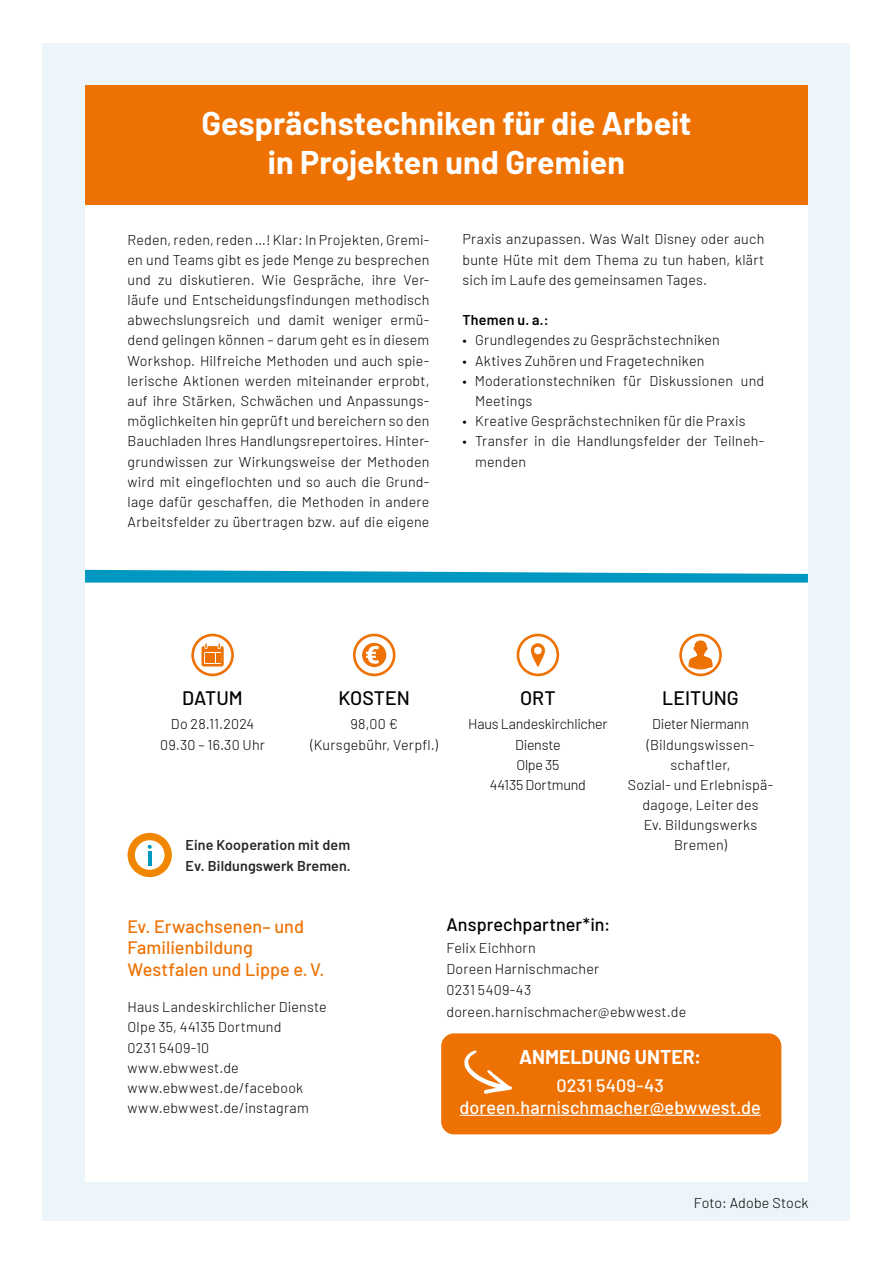
<style>
.page{position:relative;width:893px;height:1263px;background:#fff}
.page>*{position:absolute;margin:0;border:0;box-sizing:border-box;transform-origin:0 0}
.t1{font:700 32.1px/38.5px "Barlow";letter-spacing:.005em;color:#fff;text-align:center}
.t2{font:500 19.5px "Barlow";color:#000}
.t3{font:700 19.5px "Barlow";color:#fff}
.t4{font:500 18px/21.6px "Barlow";letter-spacing:.005em;color:#ee7203}
.t5{font:500 18px/21.6px "Barlow";letter-spacing:.005em;color:#fff;text-align:center}
.t6{font:500 18px "Barlow";letter-spacing:.005em;color:#000}
.t7{font:300 14.25px/20.2px "Barlow";letter-spacing:.015em;color:#000}
.t8{font:300 14.25px/20.2px "Barlow";letter-spacing:-.015em;color:#000;text-align:center}
.t9{font:600 14.25px/20.2px "Barlow";letter-spacing:.01em;color:#282827}
.t10{font:600 14.25px "Barlow";letter-spacing:.015em;color:#000}
</style>
<div class="page">
<div style="left:43px;top:43px;width:807px;height:1177px;background:#ebf5fa"></div>
<div style="left:85px;top:144px;width:723px;height:1038px;background:#fff"></div>
<div style="left:85px;top:85px;width:723px;height:119px;background:#ee7203"></div>
<svg style="left:193px;top:635px;width:40px;height:40px"></svg>
<div style="left:191px;top:634px;width:43px;height:42px;border:3px solid #ee7203;border-radius:50%"></div>
<svg style="left:202px;top:643px;width:22px;height:23px"></svg>
<div style="left:517px;top:634px;width:42px;height:42px;border:3px solid #ee7203;border-radius:50%"></div>
<svg style="left:530px;top:643px;width:15px;height:24px"></svg>
<svg style="left:681px;top:635px;width:39px;height:40px"></svg>
<div style="left:679px;top:634px;width:43px;height:42px;border:3px solid #ee7203;border-radius:50%"></div>
<svg style="left:688px;top:640px;width:25px;height:29px"></svg>
<div style="left:441px;top:1033px;width:340px;height:101px;background:#ee7203;border-radius:13px"></div>
<svg style="left:464px;top:1050px;width:48px;height:44px"></svg>
<hr style="left:460px;top:1115px;width:301px;height:1px;background:#fff">
<svg style="left:85px;top:570px;width:723px;height:13px;background:#2ca9cb"></svg>
<svg style="left:354px;top:635px;width:40px;height:40px"></svg>
<div style="left:353px;top:634px;width:42px;height:42px;border:3px solid #ee7203;border-radius:50%"></div>
<svg style="left:362px;top:643px;width:24px;height:24px"></svg>
<div style="left:128px;top:833px;width:44px;height:44px;background:#f18700;border-radius:50%"></div>
<div style="left:135px;top:840px;width:30px;height:30px;background:#fff;border-radius:50%"></div>
<svg style="left:148px;top:845px;width:4px;height:4px"></svg>
<hr style="left:148px;top:851px;width:3px;height:14px;background:#0097c0">
<h1 class="t1" style="left:202px;top:102px;width:491px">Gesprächstechniken für die Arbeit in Projekten und Gremien</h1>
<p class="t7" style="left:128px;top:228px;width:303px;text-align:justify">Reden, reden, reden …! Klar: In Projekten, Gremi&shy;en und Teams gibt es jede Menge zu besprechen und zu diskutieren. Wie Gespräche, ihre Ver&shy;läufe und Entscheidungsfindungen methodisch abwechslungsreich und damit weniger ermü&shy;dend gelingen können – darum geht es in diesem Workshop. Hilfreiche Methoden und auch spie&shy;lerische Aktionen werden miteinander erprobt, auf ihre Stärken, Schwächen und Anpassungs&shy;möglichkeiten hin geprüft und bereichern so den Bauchladen Ihres Handlungsrepertoires. Hinter&shy;grundwissen zur Wirkungsweise der Methoden wird mit eingeflochten und so auch die Grund&shy;lage dafür geschaffen, die Methoden in andere Arbeitsfelder zu übertragen bzw. auf die eigene</p>
<p class="t7" style="left:462px;top:228px;width:303px;text-align:justify">Praxis anzupassen. Was Walt Disney oder auch bunte Hüte mit dem Thema zu tun haben, klärt sich im Laufe des gemeinsamen Tages.</p>
<p class="t10" style="left:462px;top:310px;width:88px">Themen u. a.:</p>
<p class="t7" style="left:462px;top:329px;width:259px">• Grundlegendes zu Gesprächstechniken</p>
<p class="t7" style="left:462px;top:349px;width:243px">• Aktives Zuhören und Fragetechniken</p>
<p class="t7" style="left:475px;top:369px;width:291px;text-indent:-13px">• Moderationstechniken für Diskussionen und<br>Meetings</p>
<p class="t7" style="left:462px;top:410px;width:285px">• Kreative Gesprächstechniken für die Praxis</p>
<p class="t7" style="left:475px;top:430px;width:291px;text-indent:-13px">• Transfer in die Handlungsfelder der Teilneh&shy;menden</p>
<h2 class="t2" style="left:182px;top:683px;width:62px">DATUM</h2>
<p class="t7" style="left:160px;top:713px;width:106px;text-align:center">Do 28.11.2024<br>09.30 – 16.30 Uhr</p>
<h2 class="t2" style="left:338px;top:683px;width:73px">KOSTEN</h2>
<p class="t7" style="left:311px;top:713px;width:129px;text-align:center">98,00 € (Kursgebühr, Verpfl.)</p>
<p class="t9" style="left:185px;top:834px;width:167px">Eine Kooperation mit dem<br>Ev. Bildungswerk Bremen.</p>
<h2 class="t2" style="left:520px;top:683px;width:37px">ORT</h2>
<p class="t8" style="left:468px;top:713px;width:141px">Haus Landeskirchlicher<br>Dienste<br>Olpe 35<br>44135 Dortmund</p>
<h2 class="t2" style="left:662px;top:683px;width:78px">LEITUNG</h2>
<p class="t7" style="left:628px;top:713px;width:147px;text-align:center">Dieter Niermann (Bildungswissen&shy;schaftler,<br>Sozial- und Erlebnispä&shy;dagoge, Leiter des<br>Ev. Bildungswerks<br>Bremen)</p>
<p class="t4" style="left:128px;top:914px;width:198px">Ev. Erwachsenen– und<br>Familienbildung<br>Westfalen und Lippe e.V.</p>
<p class="t7" style="left:128px;top:996px;width:201px">Haus Landeskirchlicher Dienste<br>Olpe 35, 44135 Dortmund<br>0231 5409-10<br>www.ebwwest.de www.ebwwest.de/facebook www.ebwwest.de/instagram</p>
<p class="t6" style="left:446px;top:912px;width:166px">Ansprechpartner*in:</p>
<p class="t7" style="left:446px;top:936px;width:241px;line-height:21.3px">Felix Eichhorn<br>Doreen Harnischmacher<br>0231 5409-43 doreen.harnischmacher@ebwwest.de</p>
<h2 class="t3" style="left:519px;top:1042px;width:184px">ANMELDUNG UNTER:</h2>
<p class="t5" style="left:460px;top:1073px;width:303px">0231 5409-43 doreen.harnischmacher@ebwwest.de</p>
<p class="t7" style="left:694px;top:1192px;width:116px">Foto: Adobe Stock</p>
</div>
